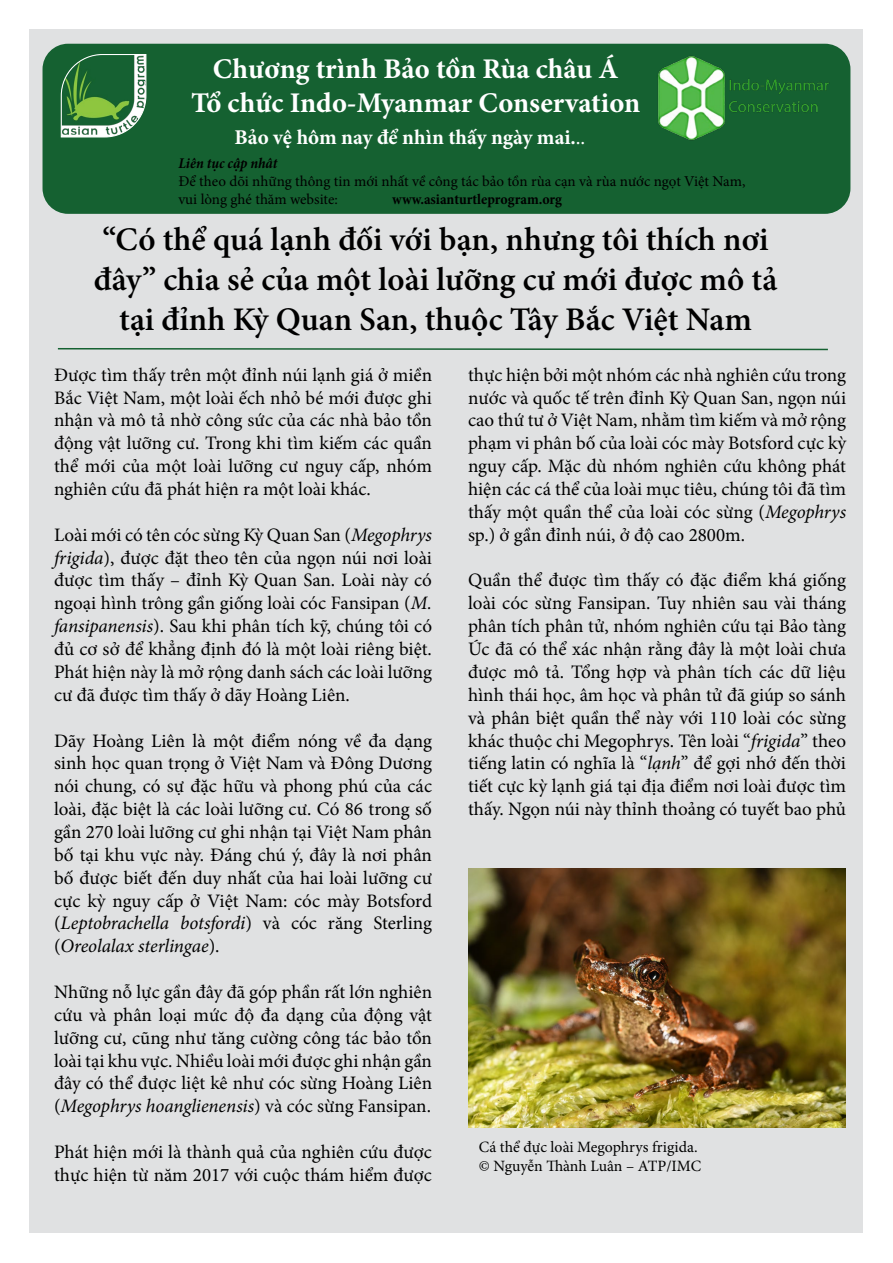
<style>
.page{position:relative;width:893px;height:1263px;background:#fff}
.page>*{position:absolute;margin:0;border:0;box-sizing:border-box;transform-origin:0 0}
.t1{font:600 33px/39.6px "Minion Pro";color:#000;text-align:center}
.t2{font:700 28.5px/34.2px "Minion Pro";color:#fff;text-align:center}
.t3{font:700 21px "Minion Pro";color:#fff}
.t4{font:19.05px/22.8px "Minion Pro";color:#000;text-align:justify}
.t5{font:15.75px/18.9px "Minion Pro";color:#000}
.t6{font:15px/18px "Minion Pro";color:#000}
.t7{font:700 condensed 15px "Minion Pro";color:#000}
.t8{font:italic 700 condensed 15px "Minion Pro";letter-spacing:-.005em;color:#000}
.s1{font-weight:400}
.s2{font-style:italic}
</style>
<div class="page">
<div style="left:29px;top:29px;width:833px;height:1204px;background:#e0e1e2"></div>
<svg style="left:57px;top:348px;width:771px;height:3px"></svg>
<div style="left:43px;top:44px;width:807px;height:170px;background:#156131;border-radius:26px"></div>
<svg style="left:60px;top:54px;width:87px;height:84px"></svg>
<img style="left:658px;top:56px;width:171px;height:84px">
<img style="left:468px;top:868px;width:378px;height:259px">
<h2 class="t2" style="left:191px;top:52px;width:451px">Chương trình Bảo tồn Rùa châu Á<br>Tổ chức Indo-Myanmar Conservation</h2>
<p class="t8" style="left:178px;top:153px;width:100px">Liên tục cập nhât</p>
<p class="t6" style="left:178px;top:172px;width:569px">Để theo dõi những thông tin mới nhất về công tác bảo tồn rùa cạn và rùa nước ngọt Việt Nam, vui lòng ghé thăm website:</p>
<p class="t3" style="left:235px;top:123px;width:352px">Bảo vệ hôm nay để nhìn thấy ngày mai.<span class="s1">..</span></p>
<p class="t7" style="left:392px;top:189px;width:171px">www.asianturtleprogram.org</p>
<h1 class="t1" style="left:94px;top:220px;width:685px">“Có thể quá lạnh đối với bạn, nhưng tôi thích nơi đây” chia sẻ của một loài lưỡng cư mới được mô tả tại đỉnh Kỳ Quan San, thuộc Tây Bắc Việt Nam</h1>
<p class="t4" style="left:468px;top:363px;width:380px">thực hiện bởi một nhóm các nhà nghiên cứu trong nước và quốc tế trên đỉnh Kỳ Quan San, ngọn núi cao thứ tư ở Việt Nam, nhằm tìm kiếm và mở rộng phạm vi phân bố của loài cóc mày Botsford cực kỳ nguy cấp. Mặc dù nhóm nghiên cứu không phát hiện các cá thể của loài mục tiêu, chúng tôi đã tìm thấy một quần thể của loài cóc sừng (<span class="s2">Megophrys </span>sp.) ở gần đỉnh núi, ở độ cao 2800m.</p>
<p class="t4" style="left:468px;top:569px;width:380px">Quần thể được tìm thấy có đặc điểm khá giống loài cóc sừng Fansipan. Tuy nhiên sau vài tháng phân tích phân tử, nhóm nghiên cứu tại Bảo tàng Úc đã có thể xác nhận rằng đây là một loài chưa được mô tả. Tổng hợp và phân tích các dữ liệu hình thái học, âm học và phân tử đã giúp so sánh và phân biệt quần thể này với 110 loài cóc sừng khác thuộc chi Megophrys. Tên loài “<span class="s2">frigida</span>” theo tiếng latin có nghĩa là “<span class="s2">lạnh</span>” để gợi nhớ đến thời tiết cực kỳ lạnh giá tại địa điểm nơi loài được tìm thấy. Ngọn núi này thỉnh thoảng có tuyết bao phủ</p>
<p class="t4" style="left:54px;top:363px;width:380px">Được tìm thấy trên một đỉnh núi lạnh giá ở miền Bắc Việt Nam, một loài ếch nhỏ bé mới được ghi nhận và mô tả nhờ công sức của các nhà bảo tồn động vật lưỡng cư. Trong khi tìm kiếm các quần thể mới của một loài lưỡng cư nguy cấp, nhóm nghiên cứu đã phát hiện ra một loài khác.</p>
<p class="t4" style="left:54px;top:523px;width:380px">Loài mới có tên cóc sừng Kỳ Quan San (<span class="s2">Megophrys frigida</span>), được đặt theo tên của ngọn núi nơi loài được tìm thấy – đỉnh Kỳ Quan San. Loài này có ngoại hình trông gần giống loài cóc Fansipan (<span class="s2">M. fansipanensis</span>). Sau khi phân tích kỹ, chúng tôi có đủ cơ sở để khẳng định đó là một loài riêng biệt.<br>Phát hiện này là mở rộng danh sách các loài lưỡng cư đã được tìm thấy ở dãy Hoàng Liên.</p>
<p class="t4" style="left:54px;top:729px;width:380px">Dãy Hoàng Liên là một điểm nóng về đa dạng sinh học quan trọng ở Việt Nam và Đông Dương nói chung, có sự đặc hữu và phong phú của các loài, đặc biệt là các loài lưỡng cư. Có 86 trong số gần 270 loài lưỡng cư ghi nhận tại Việt Nam phân bố tại khu vực này. Đáng chú ý, đây là nơi phân bố được biết đến duy nhất của hai loài lưỡng cư cực kỳ nguy cấp ở Việt Nam: cóc mày Botsford (<span class="s2">Leptobrachella botsfordi</span>) và cóc răng Sterling (<span class="s2">Oreolalax sterlingae</span>).</p>
<p class="t4" style="left:54px;top:980px;width:380px">Những nỗ lực gần đây đã góp phần rất lớn nghiên cứu và phân loại mức độ đa dạng của động vật lưỡng cư, cũng như tăng cường công tác bảo tồn loài tại khu vực. Nhiều loài mới được ghi nhận gần đây có thể được liệt kê như cóc sừng Hoàng Liên (<span class="s2">Megophrys hoanglienensis</span>) và cóc sừng Fansipan.</p>
<p class="t4" style="left:54px;top:1141px;width:379px">Phát hiện mới là thành quả của nghiên cứu được thực hiện từ năm 2017 với cuộc thám hiểm được</p>
<p class="t5" style="left:479px;top:1137px;width:224px">Cá thể đực loài Megophrys frigida. © Nguyễn Thành Luân – ATP/IMC</p>
</div>
